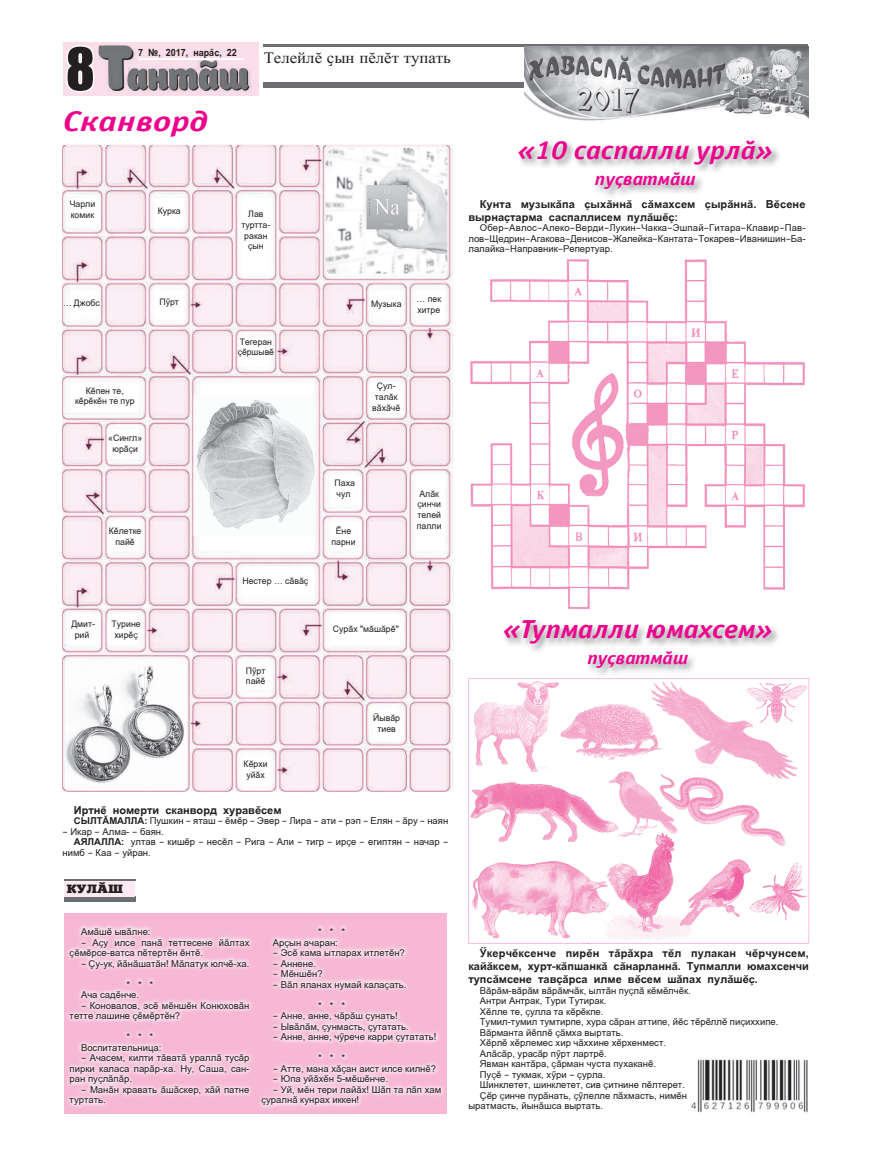
<style>
.page{position:relative;width:871px;height:1157px;background:#fff}
.page>*{position:absolute;margin:0;border:0;box-sizing:border-box;transform-origin:0 0}
.t1{font:54px "Impact";color:#231f20}
.t2{font:italic 700 28.4px "Officina Chuv";color:#ed028c;scale:1.26 1}
.t3{font:italic 700 26px "Officina Chuv";color:#ed028c;scale:1.12 1}
.t4{font:italic 700 18px "Officina Chuv";color:#ed028c;scale:1.12 1}
.t5{font:16px "Times New Roman Cyr Chuv";color:#231f20;scale:1.05 1}
.t6{font:12px "Xenia Bold Cyr Chuv";color:#231f20;scale:1.19 1}
.t7{font:700 11px/13px "Arial Cyr";color:#231f20}
.t8{font:700 10px "Arial Cyr";color:#231f20;scale:.9 1}
.t9{font:9.5px/10.5px "Arial Cyr";color:#231f20}
.t10{font:9px/10.8px "Arial Cyr";color:#231f20;text-align:center}
.t11{font:9px/10.8px "Arial Cyr";color:#231f20;scale:.95 1}
.s1{font-weight:700}
</style>
<div class="page">
<div style="left:63px;top:42px;width:196px;height:54px;background:#fbdde9"></div>
<svg style="left:66px;top:45px;width:28px;height:47px"></svg>
<img style="left:98px;top:45px;width:154px;height:47px">
<img style="left:140px;top:59px;width:104px;height:1px">
<img style="left:62px;top:145px;width:391px;height:646px">
<div style="left:64px;top:912px;width:382px;height:201px;background:#f6b7d4"></div>
<img style="left:520px;top:142px;width:259px;height:54px">
<hr style="left:263px;top:44px;width:544px;height:2px;background:#6d6e71">
<div style="left:263px;top:83px;width:264px;height:5px;background:#6d6e71"></div>
<img style="left:524px;top:47px;width:283px;height:74px">
<img style="left:691px;top:1059px;width:117px;height:54px">
<div style="left:64px;top:896px;width:71px;height:5px;background:#6d6e71"></div>
<div style="left:64px;top:879px;width:71px;height:18px;background:#fce9f1"></div>
<hr style="left:64px;top:879px;width:72px;height:1px;background:#6d6e71">
<img style="left:67px;top:925px;width:377px;height:183px">
<img style="left:470px;top:259px;width:335px;height:353px">
<svg style="left:468px;top:678px;width:340px;height:265px"></svg>
<img style="left:505px;top:621px;width:273px;height:54px">
<img style="left:325px;top:148px;width:122px;height:125px">
<img style="left:193px;top:395px;width:122px;height:141px">
<img style="left:65px;top:661px;width:121px;height:126px">
<h1 class="t1" style="left:66px;top:40px;width:30px">8</h1>
<p class="t8" style="left:138px;top:47px;width:111px">7 ;, 2017, нарёс, 22</p>
<h2 class="t2" style="left:63px;top:110px;width:117px">Сканворд</h2>
<h3 class="t5" style="left:263px;top:49px;width:180px">Телейл. =ын п.л.т тупать</h3>
<p class="t10" style="left:70px;top:199px;width:27px;text-align:left">Чарли комик</p>
<p class="t10" style="left:158px;top:206px;width:24px">Курка</p>
<p class="t10" style="left:241px;top:208px;width:30px">Лав туртта&shy;ракан =ын</p>
<p class="t10" style="left:63px;top:297px;width:38px">… Джобс</p>
<p class="t10" style="left:159px;top:296px;width:21px">П(рт</p>
<p class="t10" style="left:371px;top:298px;width:32px">Музыка</p>
<p class="t10" style="left:416px;top:293px;width:26px;text-align:left">… пек хитре</p>
<p class="t11" style="left:238px;top:336px;width:39px">Тегеран =ършывъ</p>
<p class="t10" style="left:75px;top:385px;width:61px">Къпен те, къръкън те пур</p>
<p class="t10" style="left:372px;top:380px;width:30px">+ул&shy;талёк вёхёчъ</p>
<p class="t10" style="left:108px;top:432px;width:35px">«Сингл» юрё=и</p>
<p class="t10" style="left:334px;top:478px;width:22px;text-align:left">Паха чул</p>
<p class="t10" style="left:109px;top:526px;width:34px">Кълетке пайъ</p>
<p class="t10" style="left:331px;top:526px;width:26px">Ъне парни</p>
<p class="t10" style="left:417px;top:488px;width:26px;text-align:left">Алёк =инчи телей палли</p>
<p class="t10" style="left:242px;top:575px;width:67px">Нестер … сёвё=</p>
<p class="t10" style="left:71px;top:618px;width:25px">Дмит&shy;рий</p>
<p class="t10" style="left:111px;top:618px;width:31px">Турине хиръ=</p>
<p class="t10" style="left:333px;top:623px;width:67px">Сурёх "мёшёръ"</p>
<p class="t10" style="left:246px;top:665px;width:21px;text-align:left">П(рт пайъ</p>
<p class="t10" style="left:373px;top:712px;width:28px">Йывёр тиев</p>
<p class="t10" style="left:243px;top:758px;width:26px">Кърхи уйёх</p>
<p class="t7" style="left:74px;top:803px;width:209px">Иртнъ номерти сканворд хуравъсем</p>
<p class="t9" style="left:62px;top:815px;width:387px;text-indent:11px"><span class="s1">СЫЛТЁМАЛЛА:</span> Пушкин _ яташ _ ъмър _ Эвер _ Лира _ ати _ рэп _ Елян _ ёру _ наян _ Икар _ Алма- _ баян.</p>
<p class="t9" style="left:62px;top:836px;width:387px;text-indent:11px"><span class="s1">АЯЛАЛЛА:</span> ултав _ кишър _ несъл _ Рига _ Али _ тигр _ ир=е _ египтян _ начар _ нимб _ Каа _ уйран.</p>
<p class="t6" style="left:66px;top:881px;width:49px">КУЛЁШ</p>
<p class="t9" style="left:81px;top:926px;width:71px">Амёшъ ывёлне:</p>
<p class="t9" style="left:81px;top:937px;width:170px">_ А=у илсе панё теттесене йёлтах</p>
<p class="t9" style="left:70px;top:947px;width:135px">=ъмърсе-ватса пътертън ънтъ.</p>
<p class="t9" style="left:81px;top:958px;width:170px">_ +у-ук, йёнёшатён! Мёлатук юлчъ-ха.</p>
<p class="t9" style="left:126px;top:979px;width:28px">‰ ‰ ‰</p>
<p class="t9" style="left:81px;top:989px;width:60px">Ача садънче.</p>
<p class="t9" style="left:81px;top:1000px;width:170px">_ Коновалов, эсъ мъншън Конюховён</p>
<p class="t9" style="left:70px;top:1010px;width:112px">тетте лашине =ъмъртън?</p>
<p class="t9" style="left:126px;top:1031px;width:28px">‰ ‰ ‰</p>
<p class="t9" style="left:81px;top:1042px;width:82px">Воспитательница:</p>
<p class="t9" style="left:81px;top:1052px;width:170px">_ Ачасем, килти тёватё ураллё тусёр</p>
<p class="t9" style="left:70px;top:1063px;width:181px">пирки каласа парёр-ха. Ну, Саша, сан-</p>
<p class="t9" style="left:70px;top:1073px;width:64px">ран пу=лёпёр.</p>
<p class="t9" style="left:81px;top:1084px;width:170px">_ Манён кравать ёшёскер, хёй патне</p>
<p class="t9" style="left:70px;top:1094px;width:37px">туртать.</p>
<p class="t9" style="left:273px;top:926px;width:135px;text-indent:45px">‰ ‰ ‰<br>Ар=ын ачаран:<br>_ Эсъ кама ытларах итлетън? _ Аннене.<br>_ Мъншън?<br>_ Вёл яланах нумай кала=ать.</p>
<p class="t9" style="left:273px;top:1000px;width:165px;text-indent:45px">‰ ‰ ‰<br>_ Анне, анне, чёрёш =унать!<br>_ Ывёлём, =унмасть, =утатать.<br>_ Анне, анне, ч(рече карри =утатать!</p>
<p class="t9" style="left:318px;top:1052px;width:28px">‰ ‰ ‰</p>
<p class="t9" style="left:273px;top:1063px;width:165px">_ Атте, мана хё=ан аист илсе килнъ?</p>
<p class="t9" style="left:273px;top:1073px;width:117px">_ Юпа уйёхън 5-мъшънче.</p>
<p class="t9" style="left:273px;top:1084px;width:170px">_ Уй, мън тери лайёх! Шёп та лёп хам</p>
<p class="t9" style="left:261px;top:1094px;width:99px">=уралнё кунрах иккен!</p>
<h3 class="t3" style="left:517px;top:140px;width:230px">«10 саспалли урлё»</h3>
<h3 class="t4" style="left:594px;top:172px;width:91px">пу=ватмёш</h3>
<p class="t7" style="left:468px;top:198px;width:338px;text-indent:11px">Кунта музыкёпа =ыхённё сёмахсем =ырённё. Въсене вырна=тарма саспаллисем пулёшъ=:</p>
<p class="t9" style="left:468px;top:223px;width:338px;text-align:justify;text-indent:11px">Обер_Авлос_Алеко_Верди_Лукин_Чакка_Эшпай_Гитара_Клавир_Пав&shy;лов_Щедрин_Агакова_Денисов_Жалейка_Кантата_Токарев_Иванишин_Ба&shy;лалайка_Направник_Репертуар.</p>
<h3 class="t3" style="left:503px;top:618px;width:242px">«Тупмалли юмахсем»</h3>
<h3 class="t4" style="left:587px;top:651px;width:91px">пу=ватмёш</h3>
<p class="t7" style="left:468px;top:947px;width:342px;text-align:justify;text-indent:11px">)керчъксенче пирън тёрёхра тъл пулакан чърчунсем, кайёксем, хурт-кёпшанкё сёнарланнё. Тупмалли юмахсенчи тупсёмсене тав=ёрса илме въсем шёпах пулёшъ=.</p>
<p class="t9" style="left:479px;top:985px;width:212px">Вёрём-вёрём вёрёмчёк, ылтён пу=лё къмълчък.</p>
<p class="t9" style="left:479px;top:995px;width:128px">Антри Антрак, Тури Тутирак.</p>
<p class="t9" style="left:479px;top:1006px;width:125px">Хълле те, =улла та къръкпе.</p>
<p class="t9" style="left:479px;top:1016px;width:300px">Тумил-тумил тумтирпе, хура сёран аттипе, йъс търъллъ пи=иххипе.</p>
<p class="t9" style="left:479px;top:1027px;width:145px">Вёрманта йъплъ =ёмха выртать.</p>
<p class="t9" style="left:479px;top:1037px;width:188px">Хърлъ хърлемес хир чёххине хърхенмест.</p>
<p class="t9" style="left:479px;top:1048px;width:128px">Алёсёр, урасёр п(рт лартръ.</p>
<p class="t9" style="left:479px;top:1058px;width:178px">Явман кантёра, =ёрман чуста пухаканъ.</p>
<p class="t9" style="left:479px;top:1069px;width:127px">Пу=ъ _ тукмак, х(ри _ =урла.</p>
<p class="t9" style="left:479px;top:1079px;width:207px">Шинклетет, шинклетет, сив =итнине пълтерет.</p>
<p class="t9" style="left:479px;top:1090px;width:209px">+ър =инче пурёнать, =(лелле пёхмасть, нимън</p>
<p class="t9" style="left:468px;top:1100px;width:136px">ыратмасть, йынёшса выртать.</p>
</div>
